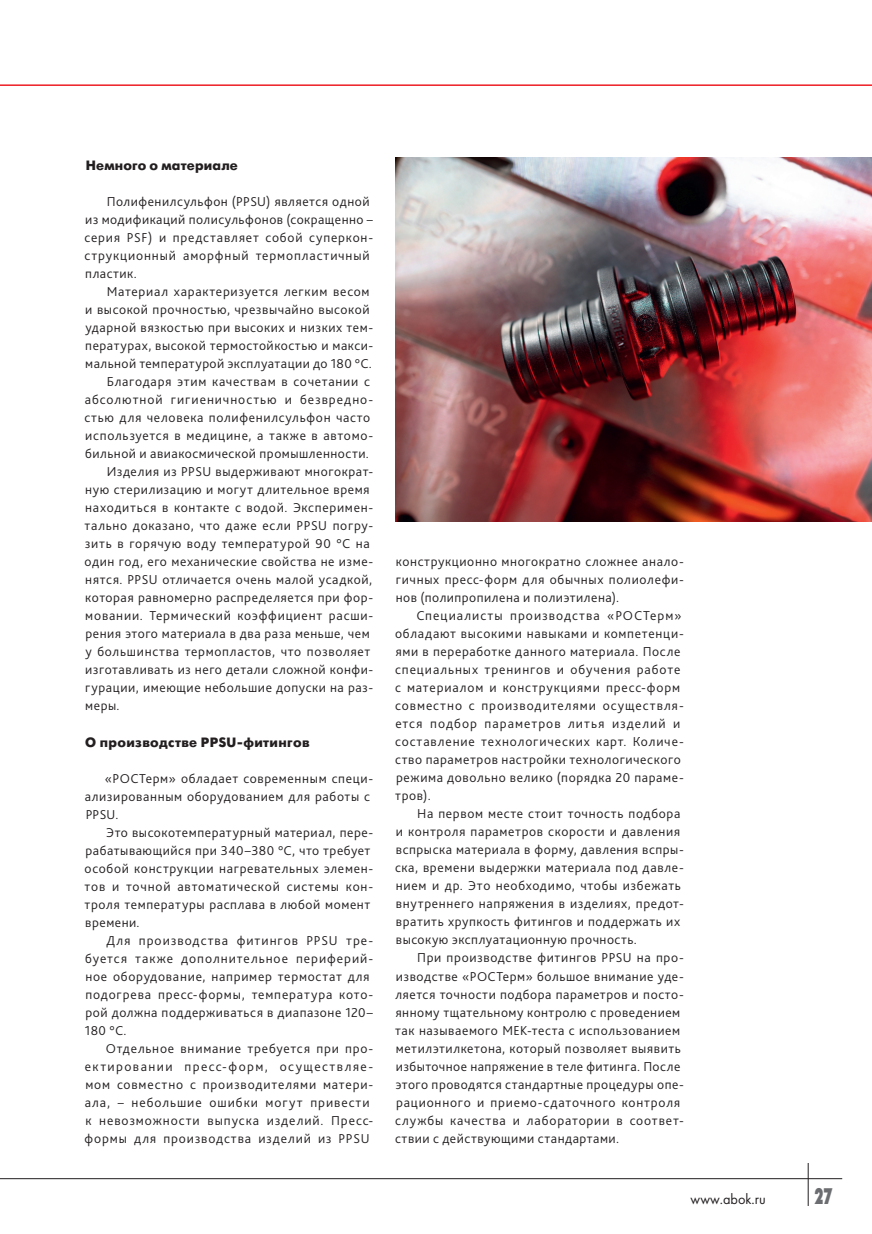
<style>
.page{position:relative;width:872px;height:1234px;background:#fff}
.page>*{position:absolute;margin:0;border:0;box-sizing:border-box;transform-origin:0 0}
.t1{font:22.5px "Futura Futuris XC";color:#6c6d70;scale:.6 1}
.t2{font:15px "Futura";color:#231f20;scale:.95 1}
.t3{font:300 13.5px/18px "Bliss Pro";letter-spacing:.05em;color:#231f20}
.t4{font:700 13.5px "Futura Futuris";letter-spacing:.025em;color:#231f20}
.t5{font:300 13.5px "Bliss Pro";letter-spacing:.03em;color:#231f20}
.t6{font:300 13.5px "Bliss Pro";letter-spacing:.075em;color:#231f20}
</style>
<div class="page">
<hr style="left:0;top:1177px;width:842px;height:1px;background:#231f20">
<hr style="left:808px;top:1162px;width:1px;height:43px;background:#231f20">
<hr style="left:0;top:84px;width:872px;height:2px;background:#ee1d23">
<img style="left:395px;top:157px;width:477px;height:365px">
<p class="t4" style="left:86px;top:157px;width:154px">Немного о материале</p>
<p class="t3" style="left:85px;top:192px;width:290px;text-indent:22px">Полифенилсульфон (PPSU) является одной из модификаций полисульфонов (сокращенно – серия PSF) и представляет собой суперкон&shy;струкционный аморфный термопластичный пластик.</p>
<p class="t3" style="left:107px;top:282px;width:264px">Материал характеризуется легким весом</p>
<p class="t3" style="left:85px;top:300px;width:286px">и высокой прочностью, чрезвычайно высокой</p>
<p class="t3" style="left:85px;top:318px;width:289px">ударной вязкостью при высоких и низких тем-</p>
<p class="t3" style="left:85px;top:336px;width:289px">пературах, высокой термостойкостью и макси-</p>
<p class="t5" style="left:85px;top:355px;width:288px">мальной температурой эксплуатации до 180 °С.</p>
<p class="t3" style="left:107px;top:372px;width:265px">Благодаря этим качествам в сочетании с</p>
<p class="t6" style="left:85px;top:391px;width:290px">абсолютной гигиеничностью и безвредно-</p>
<p class="t3" style="left:85px;top:408px;width:287px">стью для человека полифенилсульфон часто</p>
<p class="t3" style="left:85px;top:426px;width:289px">используется в медицине, а также в автомо-</p>
<p class="t3" style="left:85px;top:444px;width:285px">бильной и авиакосмической промышленности.</p>
<p class="t3" style="left:107px;top:462px;width:268px">Изделия из PPSU выдерживают многократ-</p>
<p class="t3" style="left:85px;top:480px;width:286px">ную стерилизацию и могут длительное время</p>
<p class="t3" style="left:85px;top:498px;width:289px">находиться в контакте с водой. Эксперимен-</p>
<p class="t3" style="left:85px;top:516px;width:290px">тально доказано, что даже если PPSU погру-</p>
<p class="t3" style="left:85px;top:534px;width:286px">зить в горячую воду температурой 90 °С на</p>
<p class="t3" style="left:85px;top:552px;width:290px">один год, его механические свойства не изме-</p>
<p class="t3" style="left:85px;top:570px;width:288px">нятся. PPSU отличается очень малой усадкой,</p>
<p class="t3" style="left:85px;top:588px;width:289px">которая равномерно распределяется при фор-</p>
<p class="t3" style="left:85px;top:606px;width:289px">мовании. Термический коэффициент расши-</p>
<p class="t3" style="left:86px;top:624px;width:286px">рения этого материала в два раза меньше, чем</p>
<p class="t3" style="left:85px;top:642px;width:286px">у большинства термопластов, что позволяет</p>
<p class="t3" style="left:85px;top:660px;width:289px">изготавливать из него детали сложной конфи-</p>
<p class="t3" style="left:85px;top:678px;width:289px">гурации, имеющие небольшие допуски на раз-</p>
<p class="t3" style="left:85px;top:696px;width:36px">меры.</p>
<p class="t4" style="left:85px;top:733px;width:226px">О производстве PPSU-фитингов</p>
<p class="t3" style="left:85px;top:768px;width:290px;text-indent:20px">«РОСТерм» обладает современным специ&shy;ализированным оборудованием для работы с<br>PPSU.</p>
<p class="t3" style="left:85px;top:822px;width:290px;text-indent:22px">Это высокотемпературный материал, пере&shy;рабатывающийся при 340–380 °С, что требует особой конструкции нагревательных элемен&shy;тов и точной автоматической системы кон&shy;троля температуры расплава в любой момент времени.</p>
<p class="t3" style="left:85px;top:930px;width:290px;text-indent:22px">Для производства фитингов PPSU тре&shy;буется также дополнительное периферий&shy;ное оборудование, например термостат для подогрева пресс-формы, температура кото&shy;рой должна поддерживаться в диапазоне 120– 180 °С.</p>
<p class="t3" style="left:85px;top:1038px;width:290px;text-indent:21px">Отдельное внимание требуется при про&shy;ектировании пресс-форм, осуществляе&shy;мом совместно с производителями матери&shy;ала, – небольшие ошибки могут привести к невозможности выпуска изделий. Пресс&shy;формы для производства изделий из PPSU</p>
<p class="t3" style="left:396px;top:552px;width:289px;text-align:justify">конструкционно многократно сложнее анало&shy;гичных пресс-форм для обычных полиолефи&shy;нов (полипропилена и полиэтилена).</p>
<p class="t3" style="left:395px;top:606px;width:290px;text-indent:21px">Специалисты производства «РОСТерм» обладают высокими навыками и компетенци&shy;ями в переработке данного материала. После специальных тренингов и обучения работе с материалом и конструкциями пресс-форм совместно с производителями осуществля&shy;ется подбор параметров литья изделий и составление технологических карт. Количе&shy;ство параметров настройки технологического режима довольно велико (порядка 20 параме&shy;тров).</p>
<p class="t3" style="left:395px;top:804px;width:290px;text-indent:22px">На первом месте стоит точность подбора и контроля параметров скорости и давления вспрыска материала в форму, давления вспры&shy;ска, времени выдержки материала под давле&shy;нием и др. Это необходимо, чтобы избежать внутреннего напряжения в изделиях, предот&shy;вратить хрупкость фитингов и поддержать их высокую эксплуатационную прочность.</p>
<p class="t3" style="left:395px;top:948px;width:290px;text-indent:22px">При производстве фитингов PPSU на про&shy;изводстве «РОСТерм» большое внимание уде&shy;ляется точности подбора параметров и посто&shy;янному тщательному контролю с проведением так называемого MEK-теста с использованием метилэтилкетона, который позволяет выявить избыточное напряжение в теле фитинга. После этого проводятся стандартные процедуры опе&shy;рационного и приемо-сдаточного контроля службы качества и лаборатории в соответ&shy;ствии с действующими стандартами.</p>
<p class="t2" style="left:690px;top:1189px;width:80px">www.abok.ru</p>
<h1 class="t1" style="left:814px;top:1183px;width:32px">27</h1>
</div>
